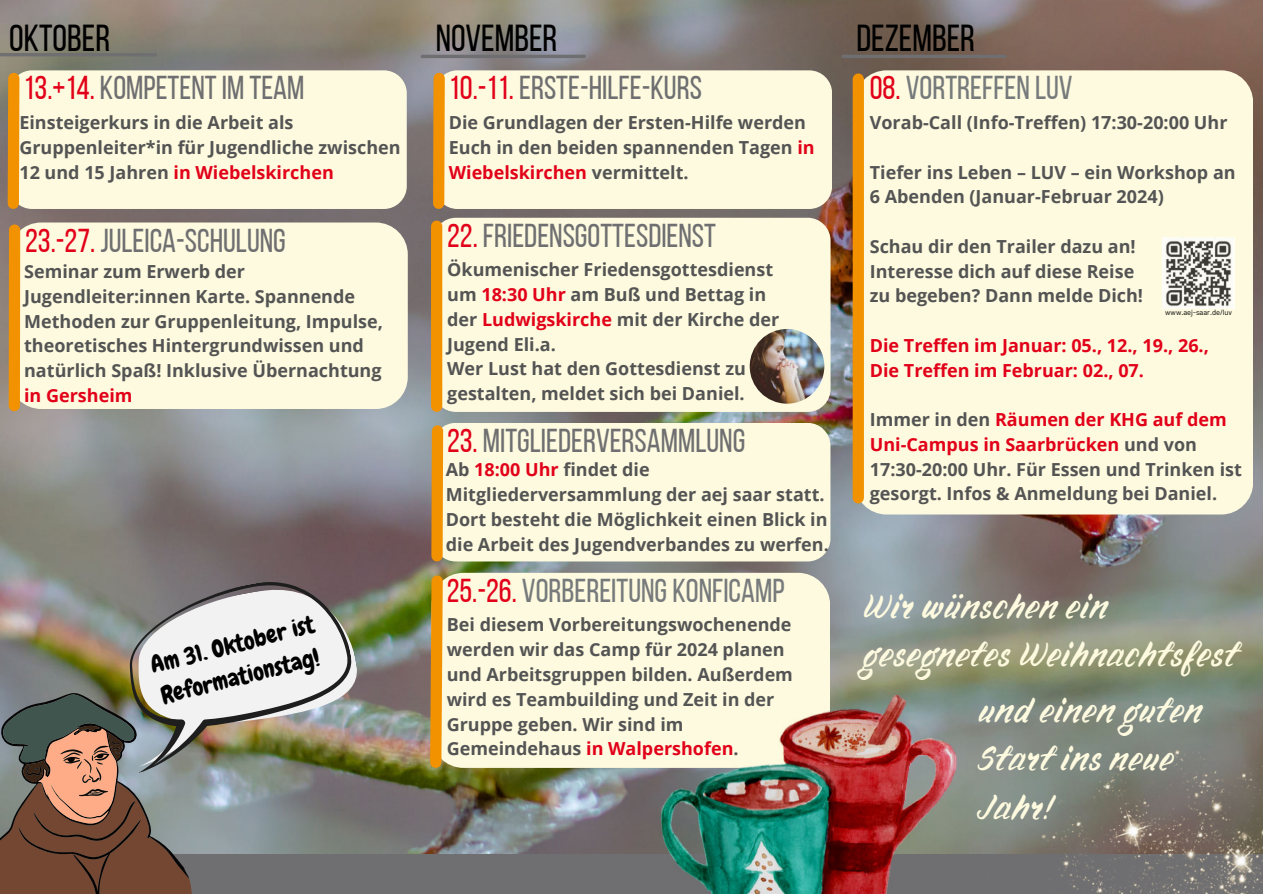
<style>
.page{position:relative;width:1263px;height:894px;background:#fff}
.page>*{position:absolute;margin:0;border:0;box-sizing:border-box;transform-origin:0 0}
.t1{font:37.5px "Bebas Neue";color:#000}
.t2{font:34.65px/48.3px "Rabbits Junior";color:#fdfadf}
.t3{font:33px "Bebas Neue";color:#6f6f71}
.t4{font:33px "Bebas Neue";color:#767a7b}
.t5{font:24px/32.5px "Chewy";color:#000}
.t6{font:700 18px/24.8px "Open Sans";color:#545454}
.t7{font:700 18px/24.8px "Open Sans";color:#e20019}
.t8{font:7.5px "Barlow";color:#000}
.s1{color:#e20019}
</style>
<div class="page">
<img style="left:0;top:0;width:1263px;height:854px">
<div style="left:0;top:854px;width:1262px;height:39px;background:#6f6f71"></div>
<hr style="left:422px;top:55px;width:162px;height:3px;background:#6f6f71">
<hr style="left:0;top:53px;width:155px;height:3px;background:#6f6f71">
<div style="left:9px;top:222px;width:399px;height:187px;background:#fdfadf;border-radius:32px"></div>
<div style="left:9px;top:230px;width:11px;height:175px;background:#f39200"></div>
<hr style="left:843px;top:55px;width:162px;height:3px;background:#6f6f71">
<div style="left:432px;top:572px;width:398px;height:195px;background:#fdfadf;border-radius:32px"></div>
<div style="left:855px;top:70px;width:398px;height:444px;background:#fdfadf;border-radius:32px"></div>
<div style="left:853px;top:79px;width:11px;height:418px;background:#f39200"></div>
<img style="left:1163px;top:237px;width:72px;height:71px">
<div style="left:433px;top:218px;width:397px;height:194px;background:#fdfadf;border-radius:23px"></div>
<div style="left:431px;top:226px;width:11px;height:180px;background:#f39200"></div>
<div style="left:435px;top:70px;width:397px;height:139px;background:#fdfadf;border-radius:23px"></div>
<svg style="left:427px;top:67px;width:23px;height:147px"></svg>
<div style="left:9px;top:70px;width:398px;height:139px;background:#fdfadf;border-radius:23px"></div>
<svg style="left:2px;top:67px;width:23px;height:147px"></svg>
<img style="left:750px;top:329px;width:74px;height:74px;border-radius:50%">
<div style="left:433px;top:423px;width:397px;height:138px;background:#fdfadf;border-radius:23px"></div>
<svg style="left:424px;top:419px;width:25px;height:354px"></svg>
<img style="left:662px;top:695px;width:295px;height:198px">
<img style="left:902px;top:713px;width:361px;height:180px">
<img style="left:0;top:581px;width:360px;height:312px">
<h1 class="t1" style="left:9px;top:18px;width:102px">OKTOBER</h1>
<h1 class="t1" style="left:436px;top:18px;width:123px">NOVEMBER</h1>
<h3 class="t3" style="left:23px;top:70px;width:283px"><span class="s1">13.+14.</span> KOMPETENT IM TEAM</h3>
<p class="t6" style="left:19px;top:110px;width:383px">Einsteigerkurs in die Arbeit als<br>Gruppenleiter*in für Jugendliche zwischen<br>12 und 15 Jahren <span class="s1">in Wiebelskirchen</span></p>
<h3 class="t3" style="left:25px;top:222px;width:262px"><span class="s1">23.-27.</span> JULEICA-SCHULUNG</h3>
<p class="t6" style="left:24px;top:258px;width:360px">Seminar zum Erwerb der Jugendleiter:innen Karte. Spannende Methoden zur Gruppenleitung, Impulse, theoretisches Hintergrundwissen und natürlich Spaß! Inklusive Übernachtung</p>
<p class="t7" style="left:24px;top:382px;width:110px">in Gersheim</p>
<h3 class="t5" style="left:147px;top:649px;width:169px;rotate:-14deg">Am 31. Oktober ist<br>Reformationstag!</h3>
<h3 class="t3" style="left:449px;top:70px;width:255px"><span class="s1">10.-11.</span> ERSTE-HILFE-KURS</h3>
<p class="t6" style="left:449px;top:110px;width:367px">Die Grundlagen der Ersten-Hilfe werden<br>Euch in den beiden spannenden Tagen <span class="s1">in<br>Wiebelskirchen</span> vermittelt.</p>
<h3 class="t3" style="left:447px;top:217px;width:270px"><span class="s1">22.</span> FRIEDENSGOTTESDIENST</h3>
<p class="t6" style="left:447px;top:257px;width:334px">Ökumenischer Friedensgottesdienst um <span class="s1">18:30 Uhr</span> am Buß und Bettag in der <span class="s1">Ludwigskirche</span> mit der Kirche der<br>Jugend Eli.a.<br>Wer Lust hat den Gottesdienst zu gestalten, meldet sich bei Daniel.</p>
<h3 class="t3" style="left:447px;top:422px;width:300px"><span class="s1">23.</span> MITGLIEDERVERSAMMLUNG</h3>
<p class="t6" style="left:446px;top:457px;width:385px">Ab <span class="s1">18:00 Uhr</span> findet die Mitgliederversammlung der aej saar statt.<br>Dort besteht die Möglichkeit einen Blick in die Arbeit des Jugendverbandes zu werfen.</p>
<h3 class="t4" style="left:447px;top:572px;width:339px"><span class="s1">25.-26.</span> VORBEREITUNG KONFICAMP</h3>
<p class="t6" style="left:447px;top:612px;width:348px">Bei diesem Vorbereitungswochenende werden wir das Camp für 2024 planen und Arbeitsgruppen bilden. Außerdem wird es Teambuilding und Zeit in der Gruppe geben. Wir sind im Gemeindehaus <span class="s1">in Walpershofen</span>.</p>
<h1 class="t1" style="left:856px;top:18px;width:120px">DEZEMBER</h1>
<h3 class="t4" style="left:870px;top:70px;width:204px"><span class="s1">08.</span> VORTREFFEN LUV</h3>
<p class="t6" style="left:870px;top:110px;width:359px">Vorab-Call (Info-Treffen) 17:30-20:00 Uhr</p>
<p class="t6" style="left:870px;top:159px;width:367px">Tiefer ins Leben – LUV – ein Workshop an<br>6 Abenden (Januar-Februar 2024)</p>
<p class="t6" style="left:870px;top:233px;width:275px">Schau dir den Trailer dazu an!<br>Interesse dich auf diese Reise zu begeben? Dann melde Dich!</p>
<p class="t7" style="left:870px;top:332px;width:341px">Die Treffen im Januar: 05., 12., 19., 26.,<br>Die Treffen im Februar: 02., 07.</p>
<p class="t6" style="left:870px;top:406px;width:374px">Immer in den <span class="s1">Räumen der KHG auf dem Uni-Campus in Saarbrücken</span> und von 17:30-20:00 Uhr. Für Essen und Trinken ist gesorgt. Infos &amp; Anmeldung bei Daniel.</p>
<p class="t8" style="left:1165px;top:308px;width:68px">www.aej-saar.de/luv</p>
<h2 class="t2" style="left:864px;top:584px;width:377px">Wir wünschen ein gesegnetes Weihnachtsfest</h2>
<h2 class="t2" style="left:980px;top:688px;width:226px">und einen guten<br>Start ins neue<br>Jahr!</h2>
</div>
